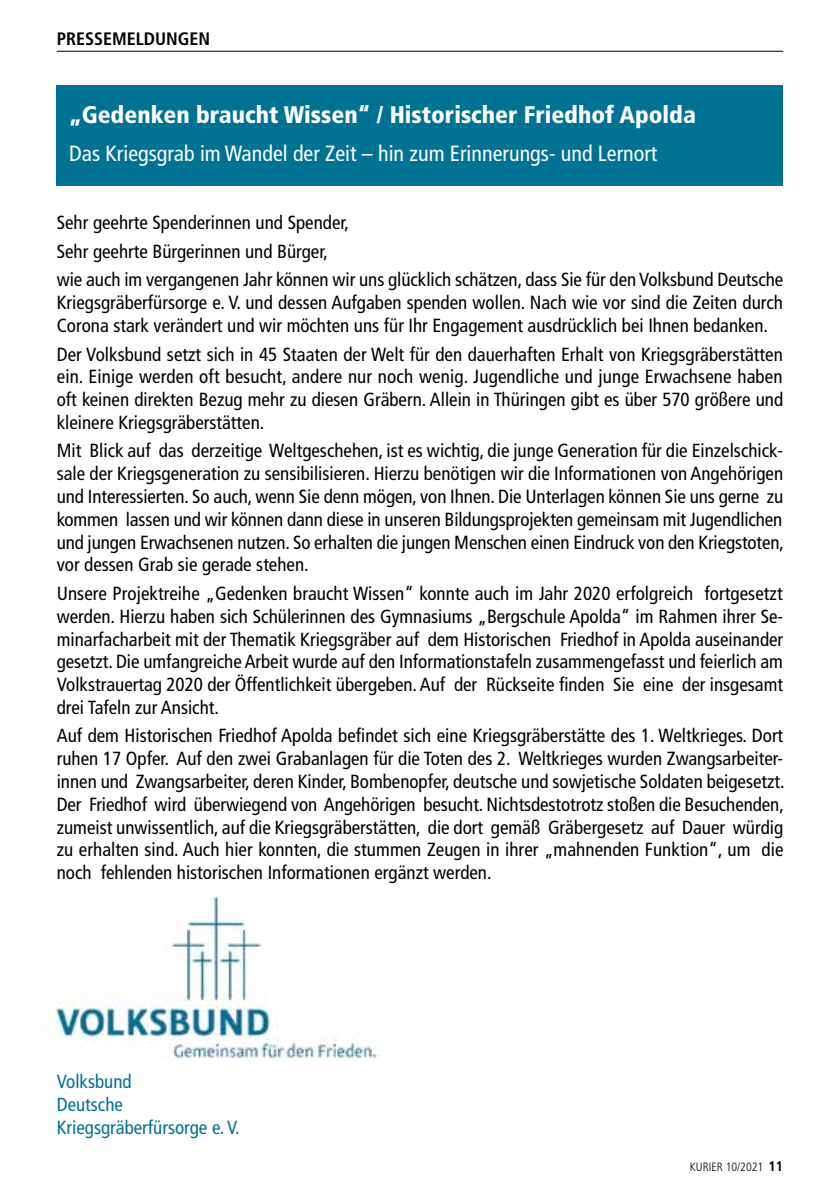
<style>
.page{position:relative;width:840px;height:1191px;background:#fff}
.page>*{position:absolute;margin:0;border:0;box-sizing:border-box;transform-origin:0 0}
.t1{font:900 condensed 24px "Frutiger LT Std";color:#fff}
.t2{font:condensed 22px "Frutiger LT Std";color:#fff}
.t3{font:condensed 19px/22.8px "Frutiger LT Std";color:#000}
.t4{font:condensed 19px/22.8px "Frutiger LT Std";color:#007294}
.t5{font:700 condensed 18px "Frutiger LT Std";color:#000}
.t6{font:300 condensed 12px "Frutiger LT Std";color:#000}
.s1{font-weight:700;font-size:14px}
</style>
<div class="page">
<div style="left:57px;top:85px;width:725px;height:100px;background:#007294"></div>
<hr style="left:57px;top:51px;width:725px;height:1px;background:#000">
<img style="left:48px;top:896px;width:332px;height:162px">
<p class="t5" style="left:57px;top:28px;width:155px">PRESSEMELDUNGEN</p>
<p class="t1" style="left:69px;top:100px;width:628px">„Gedenken braucht Wissen“ / Historischer Friedhof Apolda</p>
<p class="t2" style="left:69px;top:140px;width:589px">Das Kriegsgrab im Wandel der Zeit – hin zum Erinnerungs- und Lernort</p>
<p class="t3" style="left:57px;top:209px;width:727px;line-height:28.4px">Sehr geehrte Spenderinnen und Spender,<br>Sehr geehrte Bürgerinnen und Bürger,<br>wie auch im vergangenen Jahr können wir uns glücklich schätzen, dass Sie für den Volksbund Deutsche</p>
<p class="t3" style="left:57px;top:291px;width:727px">Kriegsgräberfürsorge e. V. und dessen Aufgaben spenden wollen. Nach wie vor sind die Zeiten durch<br>Corona stark verändert und wir möchten uns für Ihr Engagement ausdrücklich bei Ihnen bedanken.</p>
<p class="t3" style="left:57px;top:343px;width:727px;text-align:justify">Der Volksbund setzt sich in 45 Staaten der Welt für den dauerhaften Erhalt von Kriegsgräberstätten ein. Einige werden oft besucht, andere nur noch wenig. Jugendliche und junge Erwachsene haben oft keinen direkten Bezug mehr zu diesen Gräbern. Allein in Thüringen gibt es über 570 größere und kleinere Kriegsgräberstätten.</p>
<p class="t3" style="left:57px;top:439px;width:728px;text-align:justify">Mit Blick auf das derzeitige Weltgeschehen, ist es wichtig, die junge Generation für die Einzelschick&shy;sale der Kriegsgeneration zu sensibilisieren. Hierzu benötigen wir die Informationen von Angehörigen und Interessierten. So auch, wenn Sie denn mögen, von Ihnen. Die Unterlagen können Sie uns gerne zu kommen lassen und wir können dann diese in unseren Bildungsprojekten gemeinsam mit Jugendlichen und jungen Erwachsenen nutzen. So erhalten die jungen Menschen einen Eindruck von den Kriegstoten, vor dessen Grab sie gerade stehen.</p>
<p class="t3" style="left:57px;top:582px;width:727px;text-align:justify">Unsere Projektreihe „Gedenken braucht Wissen“ konnte auch im Jahr 2020 erfolgreich fortgesetzt werden. Hierzu haben sich Schülerinnen des Gymnasiums „Bergschule Apolda“ im Rahmen ihrer Se&shy;minarfacharbeit mit der Thematik Kriegsgräber auf dem Historischen Friedhof in Apolda auseinander gesetzt. Die umfangreiche Arbeit wurde auf den Informationstafeln zusammengefasst und feierlich am Volkstrauertag 2020 der Öffentlichkeit übergeben. Auf der Rückseite finden Sie eine der insgesamt drei Tafeln zur Ansicht.</p>
<p class="t3" style="left:57px;top:724px;width:729px">Auf dem Historischen Friedhof Apolda befindet sich eine Kriegsgräberstätte des 1. Weltkrieges. Dort ruhen 17 Opfer. Auf den zwei Grabanlagen für die Toten des 2. Weltkrieges wurden Zwangsarbeiter&shy;innen und Zwangsarbeiter, deren Kinder, Bombenopfer, deutsche und sowjetische Soldaten beigesetzt.<br>Der Friedhof wird überwiegend von Angehörigen besucht. Nichtsdestotrotz stoßen die Besuchenden, zumeist unwissentlich, auf die Kriegsgräberstätten, die dort gemäß Gräbergesetz auf Dauer würdig zu erhalten sind. Auch hier konnten, die stummen Zeugen in ihrer „mahnenden Funktion“, um die noch fehlenden historischen Informationen ergänzt werden.</p>
<p class="t4" style="left:57px;top:1070px;width:184px">Volksbund<br>Deutsche<br>Kriegsgräberfürsorge e. V.</p>
<p class="t6" style="left:689px;top:1159px;width:95px">KURIER 10/2021 <span class="s1">11</span></p>
</div>
